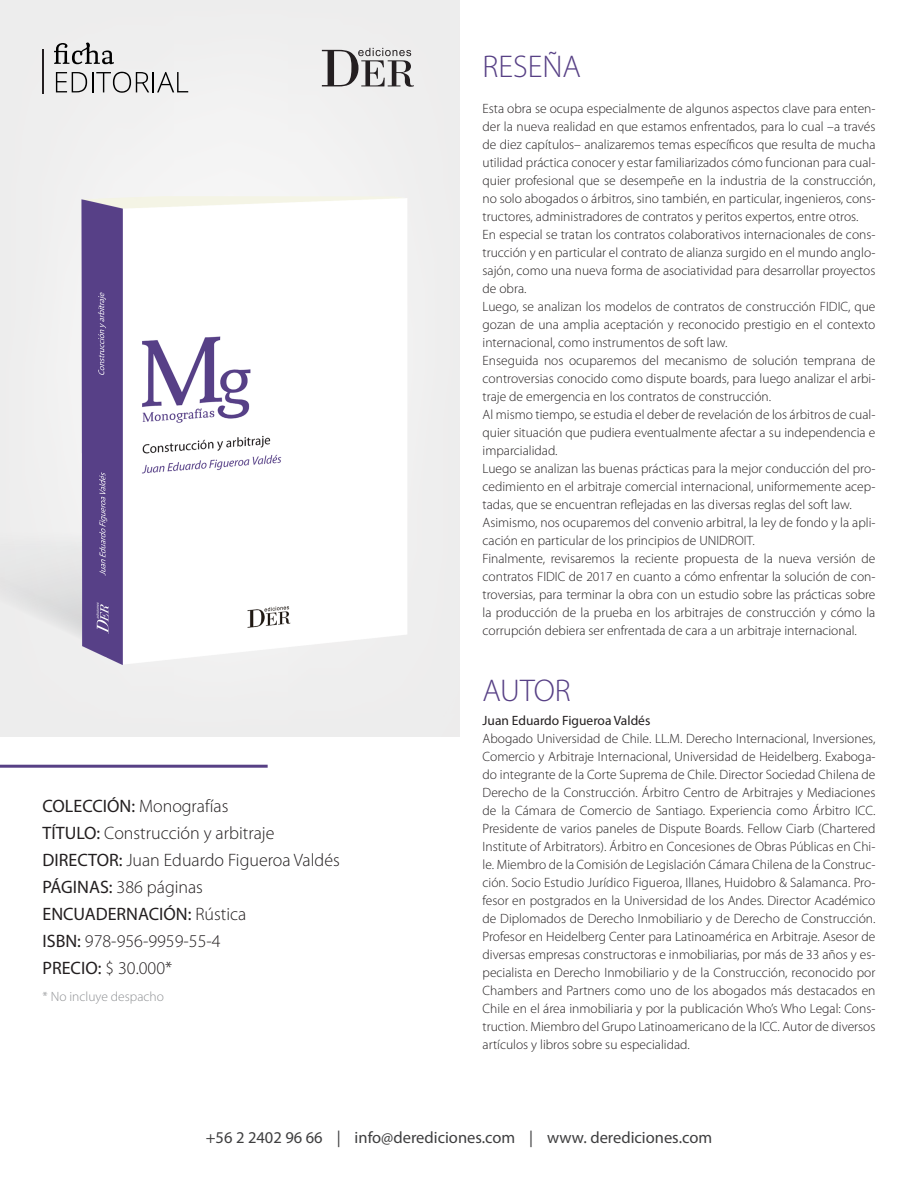
<style>
.page{position:relative;width:918px;height:1188px;background:#fff}
.page>*{position:absolute;margin:0;border:0;box-sizing:border-box;transform-origin:0 0}
.t1{font:300 31.5px "Myriad Pro";color:#574085}
.t2{font:300 18px "Myriad Pro";color:#231f20}
.t3{font:18px "Myriad Pro";color:#231f20}
.t4{font:16.5px "Myriad Pro";color:#3e3e3f}
.t5{font:300 13.5px/18px "Myriad Pro";color:#231f20;text-align:justify}
.t6{font:13.5px "Myriad Pro";color:#231f20}
.t7{font:300 13.5px "Myriad Pro";color:#8f9194}
.s1{font-weight:400}
.s2{font-weight:300}
</style>
<div class="page">
<div style="left:0;top:0;width:332px;height:247px;background:#f0efef"></div>
<svg style="left:54px;top:43px;width:60px;height:21px"></svg>
<svg style="left:56px;top:72px;width:132px;height:21px"></svg>
<hr style="left:43px;top:49px;width:1px;height:44px;background:#241f21">
<svg style="left:322px;top:48px;width:92px;height:39px"></svg>
<hr style="left:0;top:765px;width:268px;height:3px;background:#574085">
<img style="left:54px;top:196px;width:405px;height:505px">
<p class="t1" style="left:483px;top:47px;width:100px">RESEÑA</p>
<p class="t5" style="left:483px;top:100px;width:394px">Esta obra se ocupa especialmente de algunos aspectos clave para enten&shy;der la nueva realidad en que estamos enfrentados, para lo cual –a través de diez capítulos– analizaremos temas específicos que resulta de mucha utilidad práctica conocer y estar familiarizados cómo funcionan para cual&shy;quier profesional que se desempeñe en la industria de la construcción, no solo abogados o árbitros, sino también, en particular, ingenieros, cons&shy;tructores, administradores de contratos y peritos expertos, entre otros.</p>
<p class="t5" style="left:483px;top:226px;width:394px">En especial se tratan los contratos colaborativos internacionales de cons&shy;trucción y en particular el contrato de alianza surgido en el mundo anglo&shy;sajón, como una nueva forma de asociatividad para desarrollar proyectos de obra.</p>
<p class="t5" style="left:483px;top:298px;width:394px">Luego, se analizan los modelos de contratos de construcción FIDIC, que gozan de una amplia aceptación y reconocido prestigio en el contexto internacional, como instrumentos de soft law.</p>
<p class="t5" style="left:483px;top:352px;width:394px">Enseguida nos ocuparemos del mecanismo de solución temprana de controversias conocido como dispute boards, para luego analizar el arbi&shy;traje de emergencia en los contratos de construcción.</p>
<p class="t5" style="left:483px;top:406px;width:394px">Al mismo tiempo, se estudia el deber de revelación de los árbitros de cual&shy;quier situación que pudiera eventualmente afectar a su independencia e imparcialidad.</p>
<p class="t5" style="left:483px;top:460px;width:394px">Luego se analizan las buenas prácticas para la mejor conducción del pro&shy;cedimiento en el arbitraje comercial internacional, uniformemente acep&shy;tadas, que se encuentran reflejadas en las diversas reglas del soft law.</p>
<p class="t5" style="left:483px;top:514px;width:394px">Asimismo, nos ocuparemos del convenio arbitral, la ley de fondo y la apli&shy;cación en particular de los principios de UNIDROIT.</p>
<p class="t5" style="left:483px;top:550px;width:394px">Finalmente, revisaremos la reciente propuesta de la nueva versión de contratos FIDIC de 2017 en cuanto a cómo enfrentar la solución de con&shy;troversias, para terminar la obra con un estudio sobre las prácticas sobre la producción de la prueba en los arbitrajes de construcción y cómo la corrupción debiera ser enfrentada de cara a un arbitraje internacional.</p>
<p class="t2" style="left:43px;top:795px;width:187px"><span class="s1">COLECCIÓN:</span> Monografías</p>
<p class="t2" style="left:43px;top:822px;width:234px"><span class="s1">TÍTULO:</span> Construcción y arbitraje</p>
<p class="t2" style="left:43px;top:849px;width:299px"><span class="s1">DIRECTOR:</span> Juan Eduardo Figueroa Valdés</p>
<p class="t2" style="left:43px;top:876px;width:162px"><span class="s1">PÁGINAS:</span> 386 páginas</p>
<p class="t3" style="left:43px;top:902px;width:205px">ENCUADERNACIÓN: <span class="s2">Rústica</span></p>
<p class="t2" style="left:43px;top:930px;width:180px"><span class="s1">ISBN:</span> 978-956-9959-55-4</p>
<p class="t2" style="left:43px;top:957px;width:131px"><span class="s1">PRECIO:</span> $ 30.000*</p>
<p class="t7" style="left:43px;top:988px;width:123px">* No incluye despacho</p>
<p class="t1" style="left:483px;top:672px;width:90px">AUTOR</p>
<p class="t6" style="left:483px;top:712px;width:169px">Juan Eduardo Figueroa Valdés</p>
<p class="t5" style="left:483px;top:729px;width:394px">Abogado Universidad de Chile. LL.M. Derecho Internacional, Inversiones, Comercio y Arbitraje Internacional, Universidad de Heidelberg. Exaboga&shy;do integrante de la Corte Suprema de Chile. Director Sociedad Chilena de Derecho de la Construcción. Árbitro Centro de Arbitrajes y Mediaciones de la Cámara de Comercio de Santiago. Experiencia como Árbitro ICC.<br>Presidente de varios paneles de Dispute Boards. Fellow Ciarb (Chartered Institute of Arbitrators). Árbitro en Concesiones de Obras Públicas en Chi&shy;le. Miembro de la Comisión de Legislación Cámara Chilena de la Construc&shy;ción. Socio Estudio Jurídico Figueroa, Illanes, Huidobro &amp; Salamanca. Pro&shy;fesor en postgrados en la Universidad de los Andes. Director Académico de Diplomados de Derecho Inmobiliario y de Derecho de Construcción.<br>Profesor en Heidelberg Center para Latinoamérica en Arbitraje. Asesor de diversas empresas constructoras e inmobiliarias, por más de 33 años y es&shy;pecialista en Derecho Inmobiliario y de la Construcción, reconocido por Chambers and Partners como uno de los abogados más destacados en Chile en el área inmobiliaria y por la publicación Who’s Who Legal: Cons&shy;truction. Miembro del Grupo Latinoamericano de la ICC. Autor de diversos artículos y libros sobre su especialidad.</p>
<p class="t4" style="left:206px;top:1127px;width:508px">+56 2 2402 96 66 | info@derediciones.com | www. derediciones.com</p>
</div>
